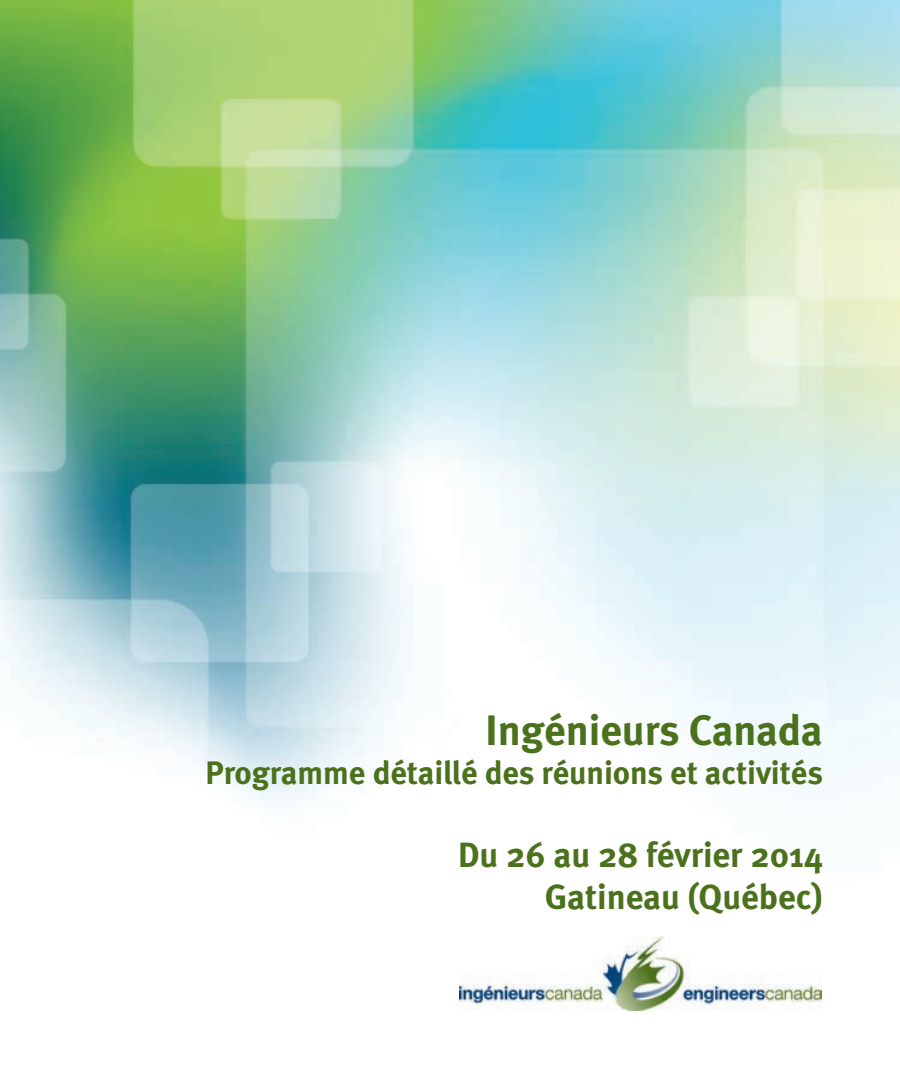
<style>
.page{position:relative;width:900px;height:1080px;background:#fff}
.page>*{position:absolute;margin:0;border:0;box-sizing:border-box;transform-origin:0 0}
.t1{font:700 42.5px "Meta";color:#4b711c}
.t2{font:700 35px/42px "Meta";color:#4b711c;text-align:right}
.t3{font:700 32.5px "Meta";color:#4b711c}
</style>
<div class="page">
<img style="left:0;top:0;width:900px;height:1011px">
<img style="left:460px;top:936px;width:361px;height:75px">
<h1 class="t1" style="left:486px;top:705px;width:339px">Ingénieurs Canada</h1>
<p class="t3" style="left:205px;top:753px;width:619px">Programme détaillé des réunions et activités</p>
<p class="t2" style="left:458px;top:833px;width:366px">Du 26 au 28 février 2014<br>Gatineau (Québec)</p>
</div>
